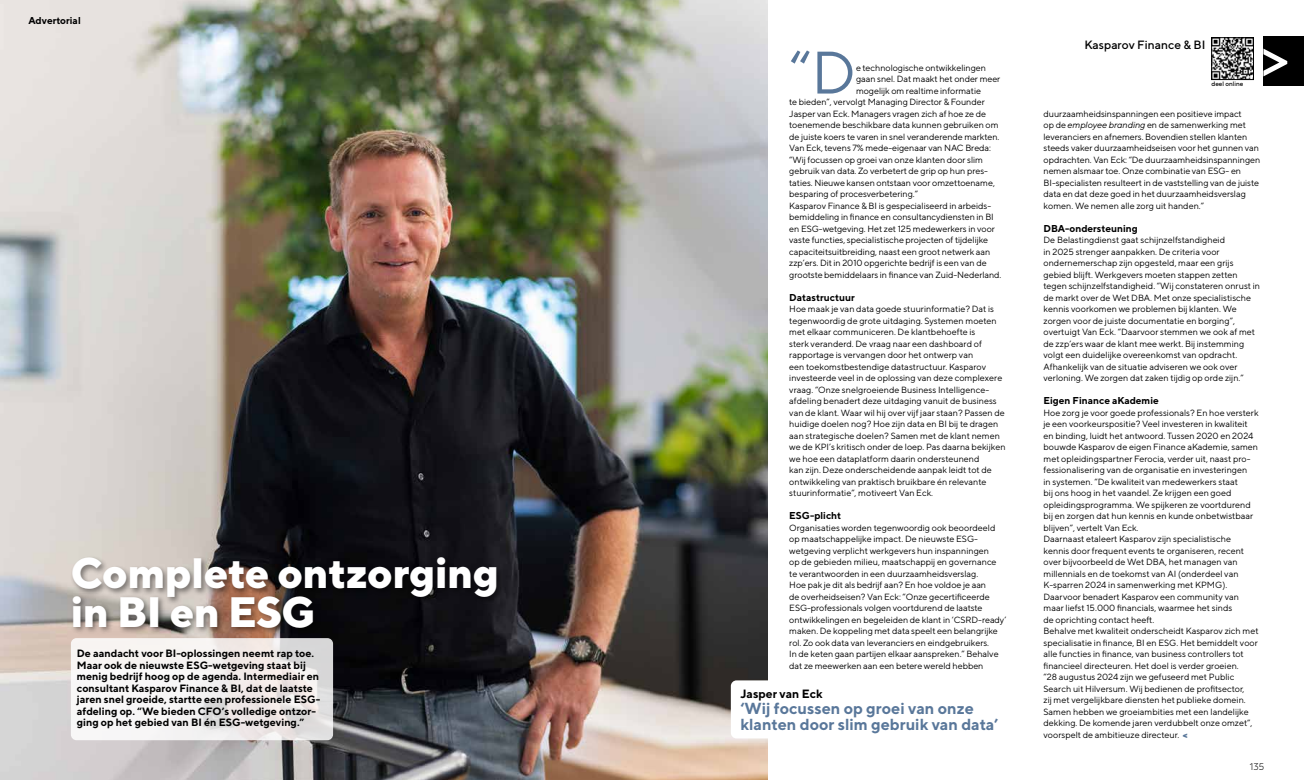
<style>
.page{position:relative;width:1304px;height:780px;background:#fff}
.page>*{position:absolute;margin:0;border:0;box-sizing:border-box;transform-origin:0 0}
.t1{font:59.8px "TT Norms";color:#59779a}
.t2{font:800 42.5px/38px "TT Norms";letter-spacing:-.01em;color:#fff}
.t3{font:700 16px/16px "TT Norms";color:#59779a}
.t4{font:500 12px "TT Norms";color:#000}
.t5{font:700 12px "TT Norms";color:#000}
.t6{font:700 10.6px/11.5px "TT Norms";color:#000}
.t7{font:700 10px "TT Norms";color:#000}
.t8{font:300 10px "Linotte";color:#000}
.t9{font:9px/11.5px "TT Norms";color:#000}
.t10{font:500 6.4px "TT Norms";color:#000}
.s1{font-style:italic}
.s2{font-weight:900;color:#59779a}
</style>
<div class="page">
<div style="left:1263px;top:36px;width:41px;height:50px;background:#000"></div>
<img style="left:0;top:0;width:767px;height:780px">
<svg style="left:1263px;top:49px;width:24px;height:27px"></svg>
<svg style="left:71px;top:638px;width:262px;height:102px;fill:#f5f2f2"></svg>
<div style="left:70px;top:555px;width:434px;height:80px;background:#000;opacity:.45"></div>
<img style="left:1213px;top:40px;width:39px;height:38px">
<div style="left:1211px;top:38px;width:43px;height:42px;border:1px solid #000"></div>
<div style="left:731px;top:680px;width:289px;height:58px;background:#fff;border-radius:6px"></div>
<p class="t7" style="left:28px;top:14px;width:54px">Advertorial</p>
<h2 class="t2" style="left:71px;top:553px;width:430px">Complete ontzorging in BI en ESG</h2>
<p class="t6" style="left:77px;top:647px;width:245px">De aandacht voor BI-oplossingen neemt rap toe.<br>Maar ook de nieuwste ESG-wetgeving staat bij menig bedrijf hoog op de agenda. Intermediair en consultant Kasparov Finance &amp; BI, dat de laatste jaren snel groeide, startte een professionele ESG&shy;afdeling op. “We bieden CFO’s volledige ontzor&shy;ging op het gebied van BI én ESG-wetgeving.”</p>
<h1 class="t1" style="left:789px;top:36px;width:68px">“D</h1>
<p class="t9" style="left:856px;top:61px;width:132px">e technologische ontwikkelingen</p>
<p class="t9" style="left:856px;top:73px;width:146px">gaan snel. Dat maakt het onder meer</p>
<p class="t9" style="left:856px;top:84px;width:127px">mogelijk om realtime informatie</p>
<p class="t9" style="left:789px;top:96px;width:197px">te bieden”, vervolgt Managing Director &amp; Founder</p>
<p class="t9" style="left:789px;top:107px;width:198px">Jasper van Eck. Managers vragen zich af hoe ze de</p>
<p class="t9" style="left:789px;top:119px;width:211px">toenemende beschikbare data kunnen gebruiken om</p>
<p class="t9" style="left:789px;top:130px;width:212px">de juiste koers te varen in snel veranderende markten.</p>
<p class="t9" style="left:789px;top:142px;width:203px">Van Eck, tevens 7% mede-eigenaar van NAC Breda:</p>
<p class="t9" style="left:789px;top:153px;width:195px">“Wij focussen op groei van onze klanten door slim</p>
<p class="t9" style="left:789px;top:165px;width:199px">gebruik van data. Zo verbetert de grip op hun pres-</p>
<p class="t9" style="left:789px;top:176px;width:207px">taties. Nieuwe kansen ontstaan voor omzettoename,</p>
<p class="t9" style="left:789px;top:188px;width:130px">besparing of procesverbetering.”</p>
<p class="t9" style="left:789px;top:199px;width:203px">Kasparov Finance &amp; BI is gespecialiseerd in arbeids-</p>
<p class="t9" style="left:789px;top:211px;width:206px">bemiddeling in finance en consultancydiensten in BI</p>
<p class="t9" style="left:789px;top:222px;width:207px">en ESG-wetgeving. Het zet 125 medewerkers in voor</p>
<p class="t9" style="left:789px;top:234px;width:200px">vaste functies, specialistische projecten of tijdelijke</p>
<p class="t9" style="left:789px;top:245px;width:203px">capaciteitsuitbreiding, naast een groot netwerk aan</p>
<p class="t9" style="left:789px;top:257px;width:199px">zzp’ers. Dit in 2010 opgerichte bedrijf is een van de</p>
<p class="t9" style="left:789px;top:268px;width:214px">grootste bemiddelaars in finance van Zuid-Nederland.</p>
<p class="t7" style="left:789px;top:291px;width:67px">Datastructuur</p>
<p class="t9" style="left:789px;top:303px;width:218px">Hoe maak je van data goede stuurinformatie? Dat is tegenwoordig de grote uitdaging. Systemen moeten met elkaar communiceren. De klantbehoefte is<br>sterk veranderd. De vraag naar een dashboard of rapportage is vervangen door het ontwerp van<br>een toekomstbestendige datastructuur. Kasparov investeerde veel in de oplossing van deze complexere vraag. “Onze snelgroeiende Business Intelligence&shy;afdeling benadert deze uitdaging vanuit de business van de klant. Waar wil hij over vijf jaar staan? Passen de huidige doelen nog? Hoe zijn data en BI bij te dragen aan strategische doelen? Samen met de klant nemen we de KPI’s kritisch onder de loep. Pas daarna bekijken we hoe een dataplatform daarin ondersteunend<br>kan zijn. Deze onderscheidende aanpak leidt tot de ontwikkeling van praktisch bruikbare én relevante stuurinformatie”, motiveert Van Eck.</p>
<p class="t7" style="left:789px;top:509px;width:53px">ESG-plicht</p>
<p class="t9" style="left:789px;top:521px;width:218px">Organisaties worden tegenwoordig ook beoordeeld op maatschappelijke impact. De nieuwste ESG&shy;wetgeving verplicht werkgevers hun inspanningen<br>op de gebieden milieu, maatschappij en governance te verantwoorden in een duurzaamheidsverslag.<br>Hoe pak je dit als bedrijf aan? En hoe voldoe je aan<br>de overheidseisen? Van Eck: “Onze gecertificeerde ESG-professionals volgen voortdurend de laatste ontwikkelingen en begeleiden de klant in ‘CSRD-ready’ maken. De koppeling met data speelt een belangrijke rol. Zo ook data van leveranciers en eindgebruikers.<br>In de keten gaan partijen elkaar aanspreken.” Behalve dat ze meewerken aan een betere wereld hebben</p>
<h3 class="t5" style="left:740px;top:686px;width:84px">Jasper van Eck</h3>
<h3 class="t3" style="left:740px;top:700px;width:259px">‘Wij focussen op groei van onze klanten door slim gebruik van data’</h3>
<h3 class="t4" style="left:1084px;top:37px;width:122px">Kasparov Finance &amp; BI</h3>
<p class="t10" style="left:1211px;top:80px;width:33px">deel online</p>
<p class="t9" style="left:1044px;top:107px;width:218px">duurzaamheidsinspanningen een positieve impact<br>op de <span class="s1">employee branding</span> en de samenwerking met leveranciers en afnemers. Bovendien stellen klanten steeds vaker duurzaamheidseisen voor het gunnen van opdrachten. Van Eck: “De duurzaamheidsinspanningen nemen alsmaar toe. Onze combinatie van ESG- en BI-specialisten resulteert in de vaststelling van de juiste data en dat deze goed in het duurzaamheidsverslag komen. We nemen alle zorg uit handen.”</p>
<p class="t7" style="left:1044px;top:222px;width:96px">DBA-ondersteuning</p>
<p class="t9" style="left:1044px;top:234px;width:218px">De Belastingdienst gaat schijnzelfstandigheid<br>in 2025 strenger aanpakken. De criteria voor ondernemerschap zijn opgesteld, maar een grijs gebied blijft. Werkgevers moeten stappen zetten tegen schijnzelfstandigheid. “Wij constateren onrust in de markt over de Wet DBA. Met onze specialistische kennis voorkomen we problemen bij klanten. We zorgen voor de juiste documentatie en borging”, overtuigt Van Eck. “Daarvoor stemmen we ook af met de zzp’ers waar de klant mee werkt. Bij instemming volgt een duidelijke overeenkomst van opdracht.<br>Afhankelijk van de situatie adviseren we ook over verloning. We zorgen dat zaken tijdig op orde zijn.”</p>
<p class="t7" style="left:1044px;top:394px;width:117px">Eigen Finance aKademie</p>
<p class="t9" style="left:1044px;top:406px;width:217px">Hoe zorg je voor goede professionals? En hoe versterk je een voorkeurspositie? Veel investeren in kwaliteit en binding, luidt het antwoord. Tussen 2020 en 2024 bouwde Kasparov de eigen Finance aKademie, samen met opleidingspartner Ferocia, verder uit, naast pro&shy;fessionalisering van de organisatie en investeringen<br>in systemen. “De kwaliteit van medewerkers staat<br>bij ons hoog in het vaandel. Ze krijgen een goed opleidingsprogramma. We spijkeren ze voortdurend bij en zorgen dat hun kennis en kunde onbetwistbaar blijven”, vertelt Van Eck.<br>Daarnaast etaleert Kasparov zijn specialistische kennis door frequent events te organiseren, recent over bijvoorbeeld de Wet DBA, het managen van millennials en de toekomst van AI (onderdeel van K-sparren 2024 in samenwerking met KPMG).<br>Daarvoor benadert Kasparov een community van maar liefst 15.000 financials, waarmee het sinds<br>de oprichting contact heeft.<br>Behalve met kwaliteit onderscheidt Kasparov zich met specialisatie in finance, BI en ESG. Het bemiddelt voor alle functies in finance, van business controllers tot financieel directeuren. Het doel is verder groeien.<br>“28 augustus 2024 zijn we gefuseerd met Public Search uit Hilversum. Wij bedienen de profitsector,<br>zij met vergelijkbare diensten het publieke domein.<br>Samen hebben we groeiambities met een landelijke dekking. De komende jaren verdubbelt onze omzet”, voorspelt de ambitieuze directeur. <span class="s2">&lt;</span></p>
<p class="t8" style="left:1249px;top:760px;width:16px">135</p>
</div>
